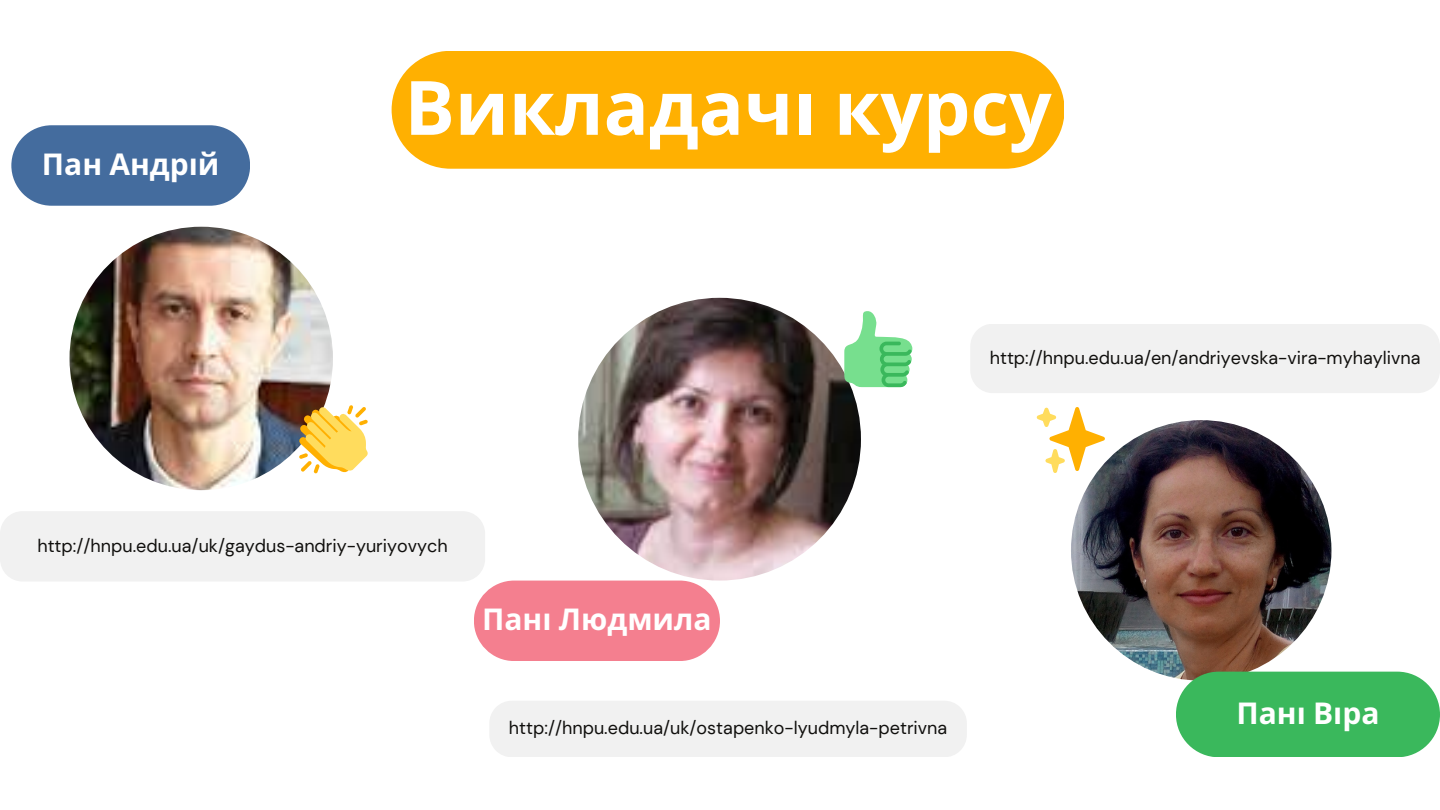
<style>
.page{position:relative;width:1440px;height:810px;background:#fff}
.page>*{position:absolute;margin:0;border:0;box-sizing:border-box;transform-origin:0 0}
.t1{font:700 75px "Noto Sans";color:#fff}
.t2{font:700 30px "Noto Sans";color:#fff}
.t3{font:18px "DM Sans";color:#100f0d}
</style>
<div class="page">
<div style="left:392px;top:51px;width:672px;height:118px;background:#ffb001"></div>
<div style="left:490px;top:701px;width:477px;height:56px;background:#f1f1f1"></div>
<img style="left:1071px;top:420px;width:260px;height:261px;border-radius:50%">
<div style="left:1176px;top:672px;width:264px;height:85px;background:#3ab85c;border-radius:43px"></div>
<img style="left:578px;top:298px;width:283px;height:283px;border-radius:50%">
<div style="left:474px;top:581px;width:246px;height:80px;background:#f47f8f;border-radius:40px"></div>
<svg style="left:1037px;top:407px;width:68px;height:66px"></svg>
<div style="left:970px;top:324px;width:470px;height:69px;background:#f1f1f1"></div>
<img style="left:70px;top:227px;width:263px;height:263px;border-radius:50%">
<div style="left:0;top:511px;width:485px;height:70px;background:#f1f1f1"></div>
<svg style="left:11px;top:125px;width:239px;height:81px;background:#5277a5"></svg>
<svg style="left:298px;top:405px;width:70px;height:68px"></svg>
<svg style="left:844px;top:311px;width:68px;height:76px"></svg>
<p class="t2" style="left:42px;top:143px;width:179px">Пан Андрій</p>
<p class="t1" style="left:404px;top:55px;width:649px">Викладачі курсу</p>
<p class="t3" style="left:990px;top:346px;width:432px">http://hnpu.edu.ua/en/andriyevska-vira-myhaylivna</p>
<p class="t3" style="left:37px;top:534px;width:412px">http://hnpu.edu.ua/uk/gaydus-andriy-yuriyovych</p>
<p class="t2" style="left:482px;top:598px;width:231px">Пані Людмила</p>
<p class="t3" style="left:509px;top:717px;width:440px">http://hnpu.edu.ua/uk/ostapenko-lyudmyla-petrivna</p>
<p class="t2" style="left:1236px;top:692px;width:144px">Пані Віра</p>
</div>
